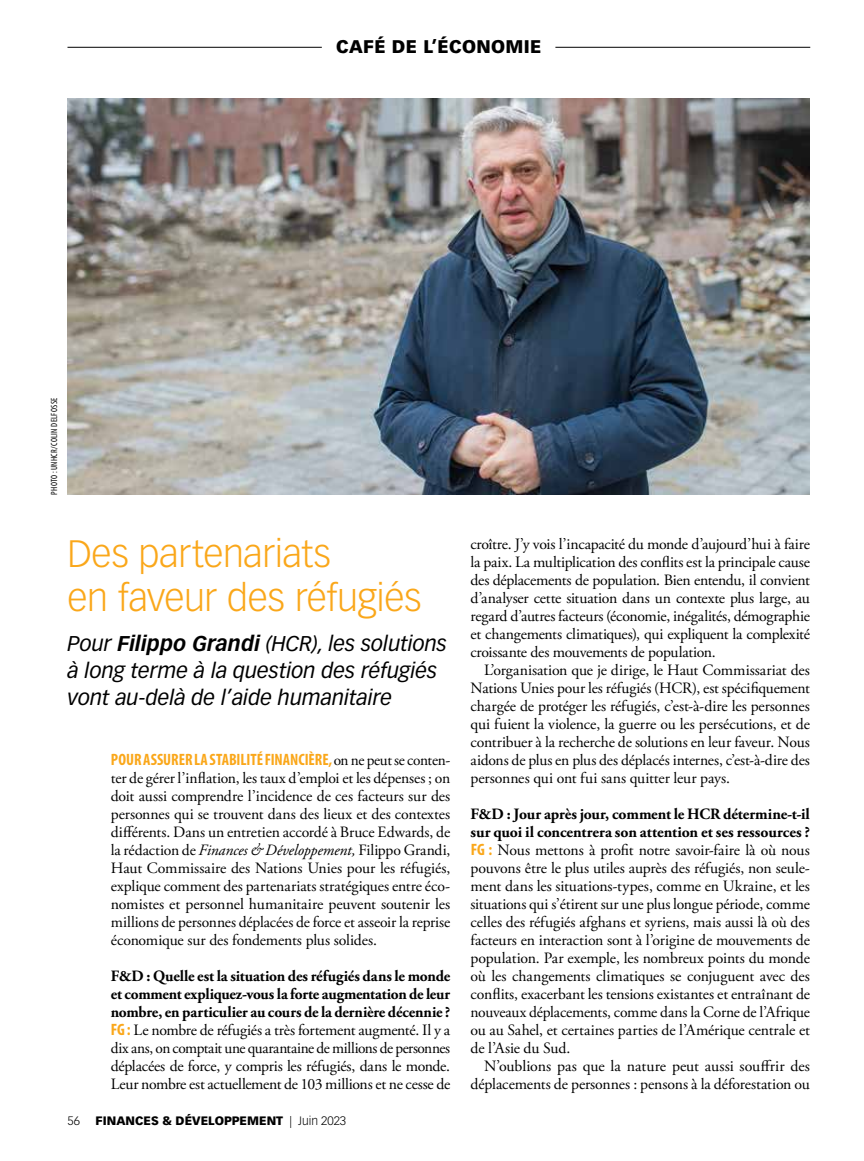
<style>
.page{position:relative;width:864px;height:1161px;background:#fff}
.page>*{position:absolute;margin:0;border:0;box-sizing:border-box;transform-origin:0 0}
.t1{font:300 37.5px/43.5px "Vectora LT Std";letter-spacing:-.015em;color:#faa71a}
.t2{font:italic 21px/27px "Vectora LT Std";color:#000}
.t3{font:900 18px "Vectora LT Std";letter-spacing:.02em;color:#000}
.t4{font:700 condensed 16.5px "Myriad Pro";color:#faa71a}
.t5{font:15.75px/18px "Adobe Garamond Pro";letter-spacing:-.01em;color:#000;text-align:justify}
.t6{font:900 12px "Vectora LT Std";color:#000}
.t7{font:300 12px "Vectora LT Std";color:#000}
.t8{font:condensed 9px "Myriad Pro";letter-spacing:.035em;color:#000}
.s1{font-weight:700}
.s2{font-family:"Adobe Garamond Pro";font-weight:400;font-stretch:normal;font-size:15.75px;color:#000}
.s3{font-style:italic}
.s4{font-family:"Myriad Pro";font-weight:700;font-stretch:condensed;font-size:16.5px;color:#faa71a}
.s5{font-weight:300}
</style>
<div class="page">
<img style="left:68px;top:99px;width:742px;height:396px">
<hr style="left:555px;top:47px;width:255px;height:1px;background:#000">
<hr style="left:68px;top:47px;width:254px;height:1px;background:#000">
<p class="t3" style="left:336px;top:36px;width:207px">CAFÉ DE L’ÉCONOMIE</p>
<p class="t8" style="left:49px;top:495px;width:99px;rotate:-90deg">PHOTO : UNHCR/COLIN DELFOSSE</p>
<h1 class="t1" style="left:68px;top:532px;width:356px">Des partenariats<br>en faveur des réfugiés</h1>
<h2 class="t2" style="left:68px;top:630px;width:381px">Pour <span class="s1">Filippo Grandi</span> (HCR), les solutions à long terme à la question des réfugiés vont au-delà de l’aide humanitaire</h2>
<p class="t4" style="left:111px;top:749px;width:341px">POUR ASSURER LA STABILITÉ FINANCIÈRE, <span class="s2">on ne peut se conten-</span></p>
<p class="t5" style="left:111px;top:770px;width:341px">ter de gérer l’inflation, les taux d’emploi et les dépenses ; on doit aussi comprendre l’incidence de ces facteurs sur des personnes qui se trouvent dans des lieux et des contextes différents. Dans un entretien accordé à Bruce Edwards, de la rédaction de <span class="s3">Finances &amp; Développement,</span> Filippo Grandi, Haut Commissaire des Nations Unies pour les réfugiés, explique comment des partenariats stratégiques entre éco&shy;nomistes et personnel humanitaire peuvent soutenir les millions de personnes déplacées de force et asseoir la reprise économique sur des fondements plus solides.</p>
<p class="t5" style="left:111px;top:968px;width:341px"><span class="s1">F&amp;D : Quelle est la situation des réfugiés dans le monde et comment expliquez-vous la forte augmentation de leur nombre, en particulier au cours de la dernière décennie ?<br></span><span class="s4">FG :</span> Le nombre de réfugiés a très fortement augmenté. Il y a dix ans, on comptait une quarantaine de millions de personnes déplacées de force, y compris les réfugiés, dans le monde.<br>Leur nombre est actuellement de 103 millions et ne cesse de</p>
<p class="t7" style="left:68px;top:1114px;width:14px">56</p>
<p class="t6" style="left:96px;top:1113px;width:252px">FINANCES &amp; DÉVELOPPEMENT <span class="s5">| Juin 2023</span></p>
<p class="t5" style="left:471px;top:536px;width:341px">croître. J’y vois l’incapacité du monde d’aujourd’hui à faire la paix. La multiplication des conflits est la principale cause des déplacements de population. Bien entendu, il convient d’analyser cette situation dans un contexte plus large, au regard d’autres facteurs (économie, inégalités, démographie et changements climatiques), qui expliquent la complexité croissante des mouvements de population.</p>
<p class="t5" style="left:471px;top:662px;width:341px;text-indent:13px">L’organisation que je dirige, le Haut Commissariat des Nations Unies pour les réfugiés (HCR), est spécifiquement chargée de protéger les réfugiés, c’est-à-dire les personnes qui fuient la violence, la guerre ou les persécutions, et de contribuer à la recherche de solutions en leur faveur. Nous aidons de plus en plus des déplacés internes, c’est-à-dire des personnes qui ont fui sans quitter leur pays.</p>
<p class="t5" style="left:471px;top:806px;width:341px"><span class="s1">F&amp;D : Jour après jour, comment le HCR détermine-t-il sur quoi il concentrera son attention et ses ressources ?<br></span><span class="s4">FG :</span> Nous mettons à profit notre savoir-faire là où nous pouvons être le plus utiles auprès des réfugiés, non seule&shy;ment dans les situations-types, comme en Ukraine, et les situations qui s’étirent sur une plus longue période, comme celles des réfugiés afghans et syriens, mais aussi là où des facteurs en interaction sont à l’origine de mouvements de population. Par exemple, les nombreux points du monde où les changements climatiques se conjuguent avec des conflits, exacerbant les tensions existantes et entraînant de nouveaux déplacements, comme dans la Corne de l’Afrique ou au Sahel, et certaines parties de l’Amérique centrale et de l’Asie du Sud.</p>
<p class="t5" style="left:471px;top:1058px;width:341px;text-align:right">N’oublions pas que la nature peut aussi souffrir des déplacements de personnes : pensons à la déforestation ou</p>
</div>
